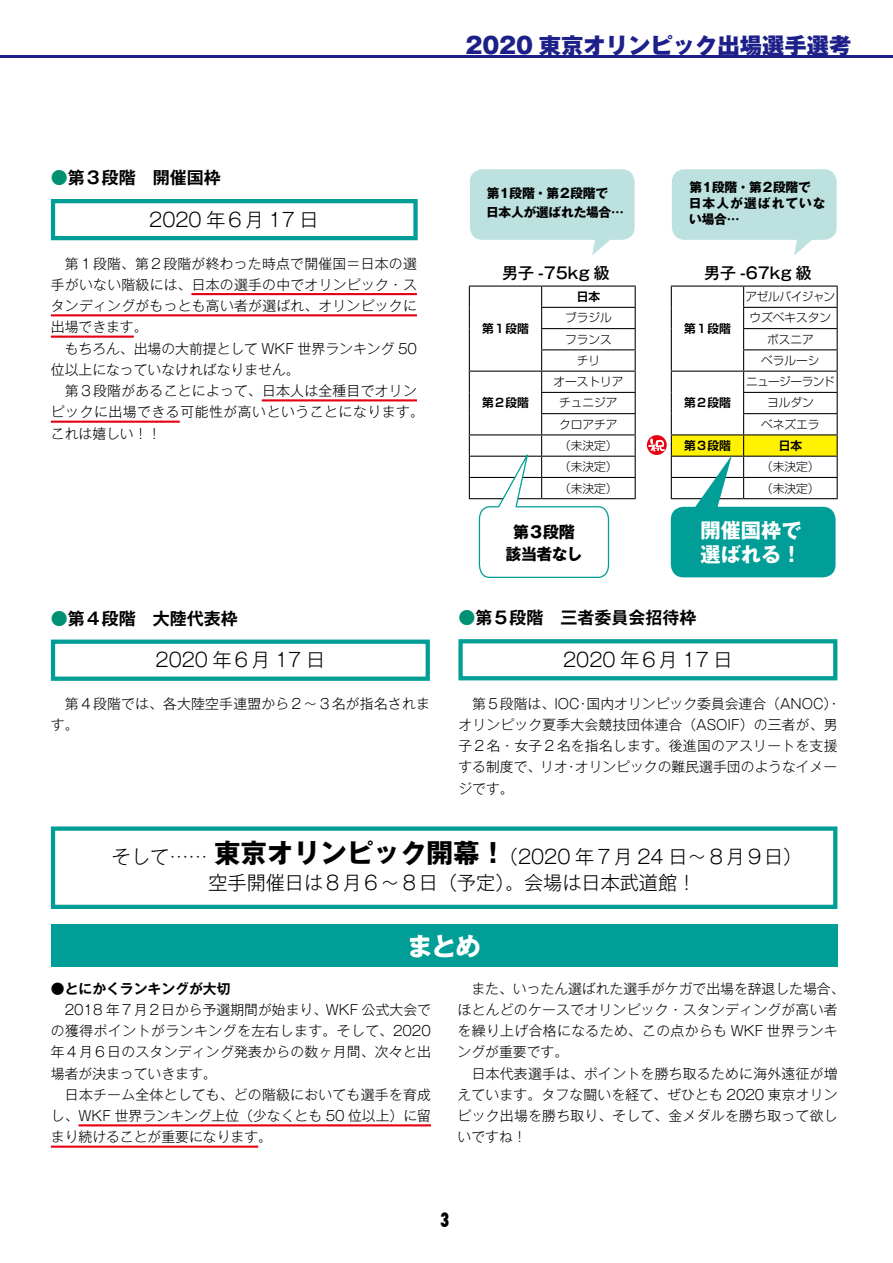
<style>
.page{position:relative;width:893px;height:1263px;background:#fff}
.page>*{position:absolute;margin:0;border:0;box-sizing:border-box;transform-origin:0 0}
.t1{font:700 25.5px "Gothic MB101 Pro";color:#fff}
.t2{font:800 22.35px "Gothic MB101 Pro";color:#1d2088}
.t3{font:700 20.25px/23.4px "Gothic MB101 Pro";color:#fff}
.t4{font:800 condensed 19.5px "Futura";color:#000;scale:.8 1}
.t5{font:300 19.2px/26.1px "Gothic MB101 Pro";color:#000;text-align:center}
.t6{font:700 16.95px "Gothic MB101 Pro De";color:#000}
.t7{font:500 15.9px "Gothic MB101 Pro";color:#000}
.t8{font:700 15.9px/21.3px "Gothic MB101 Pro";letter-spacing:-.03em;color:#000;text-align:center}
.t9{font:300 13.8px/21.3px "Gothic MB101 Pro";letter-spacing:.02em;color:#000}
.t10{font:300 13.8px/21.3px "Gothic MB101 Pro";color:#000}
.t11{font:700 13.8px "Gothic MB101 Pro De";color:#000}
.t12{font:700 12.75px/15.9px "Gothic MB101 Pro";letter-spacing:.02em;color:#000}
.t13{font:700 12.75px/19.2px "Gothic MB101 Pro";letter-spacing:-.02em;color:#000}
.t14{font:300 11.7px/21.3px "Shin Go Pro";color:#000;text-align:center}
.t15{font:700 11.7px "Shin Go Pro De";color:#000}
.s1{font-family:"Gothic MB101 Pro";font-weight:300;color:#009172}
.s2{font-weight:700;font-size:26.55px}
.s3{font-family:"Gothic MB101 Pro";font-weight:300}
</style>
<div class="page">
<hr style="left:541px;top:307px;width:95px;height:1px;background:#000">
<hr style="left:541px;top:328px;width:95px;height:1px;background:#000">
<hr style="left:541px;top:349px;width:95px;height:1px;background:#000">
<hr style="left:469px;top:371px;width:73px;height:1px;background:#000">
<hr style="left:542px;top:371px;width:94px;height:1px;background:#000">
<hr style="left:541px;top:392px;width:95px;height:1px;background:#000">
<hr style="left:541px;top:413px;width:95px;height:1px;background:#000">
<hr style="left:469px;top:434px;width:73px;height:1px;background:#000">
<hr style="left:542px;top:434px;width:94px;height:1px;background:#000">
<hr style="left:469px;top:456px;width:73px;height:1px;background:#000">
<hr style="left:542px;top:456px;width:94px;height:1px;background:#000">
<hr style="left:469px;top:477px;width:73px;height:1px;background:#000">
<svg style="left:469px;top:287px;width:1px;height:211px"></svg>
<hr style="left:542px;top:477px;width:94px;height:1px;background:#000">
<svg style="left:635px;top:287px;width:1px;height:211px"></svg>
<hr style="left:469px;top:498px;width:73px;height:1px;background:#000">
<hr style="left:542px;top:498px;width:94px;height:1px;background:#000">
<hr style="left:469px;top:286px;width:73px;height:1px;background:#000">
<hr style="left:542px;top:286px;width:94px;height:1px;background:#000">
<hr style="left:671px;top:286px;width:73px;height:1px;background:#000">
<hr style="left:744px;top:286px;width:94px;height:1px;background:#000">
<hr style="left:191px;top:293px;width:226px;height:2px;background:#e60012">
<hr style="left:51px;top:314px;width:366px;height:2px;background:#e60012">
<hr style="left:51px;top:336px;width:83px;height:2px;background:#e60012">
<hr style="left:262px;top:399px;width:155px;height:2px;background:#e60012">
<hr style="left:51px;top:421px;width:129px;height:2px;background:#e60012">
<svg style="left:470px;top:169px;width:165px;height:87px"></svg>
<svg style="left:672px;top:169px;width:165px;height:87px"></svg>
<svg style="left:647px;top:287px;width:191px;height:290px"></svg>
<svg style="left:478px;top:287px;width:132px;height:291px"></svg>
<hr style="left:79px;top:1124px;width:352px;height:2px;background:#e60012">
<hr style="left:51px;top:1145px;width:207px;height:3px;background:#e60012">
<div style="left:51px;top:199px;width:367px;height:41px;border:4px solid #009e96"></div>
<div style="left:51px;top:639px;width:379px;height:42px;border:4px solid #009e96"></div>
<div style="left:458px;top:639px;width:379px;height:41px;border:4px solid #009e96"></div>
<div style="left:51px;top:826px;width:786px;height:83px;border:4px solid #009e96"></div>
<div style="left:51px;top:925px;width:786px;height:42px;background:#009e96"></div>
<hr style="left:0;top:55px;width:893px;height:2px;background:#1d2088">
<p class="t6" style="left:51px;top:164px;width:172px"><span class="s1">●</span>第３段階 開催国枠</p>
<h3 class="t5" style="left:149px;top:204px;width:171px">2020 年６月 17 日</h3>
<p class="t9" style="left:51px;top:251px;width:368px">　第１段階、第２段階が終わった時点で開催国＝日本の選手がいない階級には、日本の選手の中でオリンピック・スタンディングがもっとも高い者が選ばれ、オリンピックに出場できます。<br>　もちろん、出場の大前提として WKF 世界ランキング 50位以上になっていなければなりません。</p>
<p class="t9" style="left:51px;top:378px;width:374px;text-indent:14px">第３段階があることによって、日本人は全種目でオリンピックに出場できる可能性が高いということになります。これは嬉しい！！</p>
<h2 class="t2" style="left:465px;top:26px;width:387px">2020 東京オリンピック出場選手選考</h2>
<p class="t13" style="left:486px;top:182px;width:139px">第１段階・第２段階で<br>日本人が選ばれた場合…</p>
<p class="t12" style="left:689px;top:177px;width:138px">第１段階・第２段階で日本人が選ばれていない場合…</p>
<p class="t7" style="left:502px;top:260px;width:109px">男子 -75kg 級</p>
<p class="t7" style="left:704px;top:260px;width:109px">男子 -67kg 級</p>
<p class="t15" style="left:482px;top:319px;width:48px">第１段階</p>
<p class="t15" style="left:482px;top:393px;width:48px">第２段階</p>
<p class="t15" style="left:577px;top:287px;width:25px">日本</p>
<p class="t14" style="left:565px;top:306px;width:48px">ブラジルフランスチリ</p>
<p class="t14" style="left:553px;top:370px;width:72px">オーストリアチュニジアクロアチア（未決定）（未決定）（未決定）</p>
<p class="t8" style="left:505px;top:520px;width:79px">第３段階該当者なし</p>
<p class="t15" style="left:684px;top:319px;width:48px">第１段階</p>
<p class="t15" style="left:684px;top:393px;width:48px">第２段階</p>
<p class="t14" style="left:745px;top:285px;width:91px">アゼルバイジャンウズベキスタンボスニア<br>ベラルーシ</p>
<p class="t14" style="left:746px;top:370px;width:90px">ニュージーランドヨルダン<br>ベネズエラ</p>
<p class="t15" style="left:684px;top:436px;width:48px">第３段階</p>
<p class="t15" style="left:779px;top:436px;width:25px">日本</p>
<p class="t14" style="left:761px;top:455px;width:60px;text-align:left">（未決定）（未決定）</p>
<h3 class="t3" style="left:701px;top:516px;width:102px">開催国枠で選ばれる！</h3>
<p class="t6" style="left:51px;top:604px;width:189px"><span class="s1">●</span>第４段階 大陸代表枠</p>
<p class="t6" style="left:458px;top:604px;width:240px"><span class="s1">●</span>第５段階 三者委員会招待枠</p>
<h3 class="t5" style="left:156px;top:644px;width:171px">2020 年６月 17 日</h3>
<h3 class="t5" style="left:563px;top:644px;width:171px">2020 年６月 17 日</h3>
<p class="t9" style="left:51px;top:691px;width:380px">　第４段階では、各大陸空手連盟から２〜３名が指名されます。</p>
<p class="t10" style="left:458px;top:691px;width:384px">　第５段階は、IOC・国内オリンピック委員会連合（ANOC）・オリンピック夏季大会競技団体連合（ASOIF）の三者が、男子２名・女子２名を指名します。後進国のアスリートを支援する制度で、リオ・オリンピックの難民選手団のようなイメージです。</p>
<h3 class="t5" style="left:112px;top:841px;width:692px">そして…… <span class="s2">東京オリンピック開幕！</span>（2020 年７月 24 日〜８月９日）空手開催日は８月６〜８日（予定）。会場は日本武道館！</h3>
<h1 class="t1" style="left:407px;top:925px;width:75px">まとめ</h1>
<p class="t11" style="left:51px;top:977px;width:181px"><span class="s3">●</span>とにかくランキングが大切</p>
<p class="t9" style="left:51px;top:997px;width:382px;text-align:justify">　2018 年７月２日から予選期間が始まり、WKF 公式大会での獲得ポイントがランキングを左右します。そして、2020年４月６日のスタンディング発表からの数ヶ月間、次々と出場者が決まっていきます。</p>
<p class="t9" style="left:51px;top:1082px;width:382px;text-align:justify;text-indent:14px">日本チーム全体としても、どの階級においても選手を育成し、WKF 世界ランキング上位（少なくとも 50 位以上）に留まり続けることが重要になります。</p>
<p class="t9" style="left:458px;top:976px;width:388px">　また、いったん選ばれた選手がケガで出場を辞退した場合、ほとんどのケースでオリンピック・スタンディングが高い者を繰り上げ合格になるため、この点からも WKF 世界ランキングが重要です。<br>　日本代表選手は、ポイントを勝ち取るために海外遠征が増えています。タフな闘いを経て、ぜひとも 2020 東京オリンピック出場を勝ち取り、そして、金メダルを勝ち取って欲しいですね！</p>
<h3 class="t4" style="left:440px;top:1206px;width:13px">3</h3>
</div>
